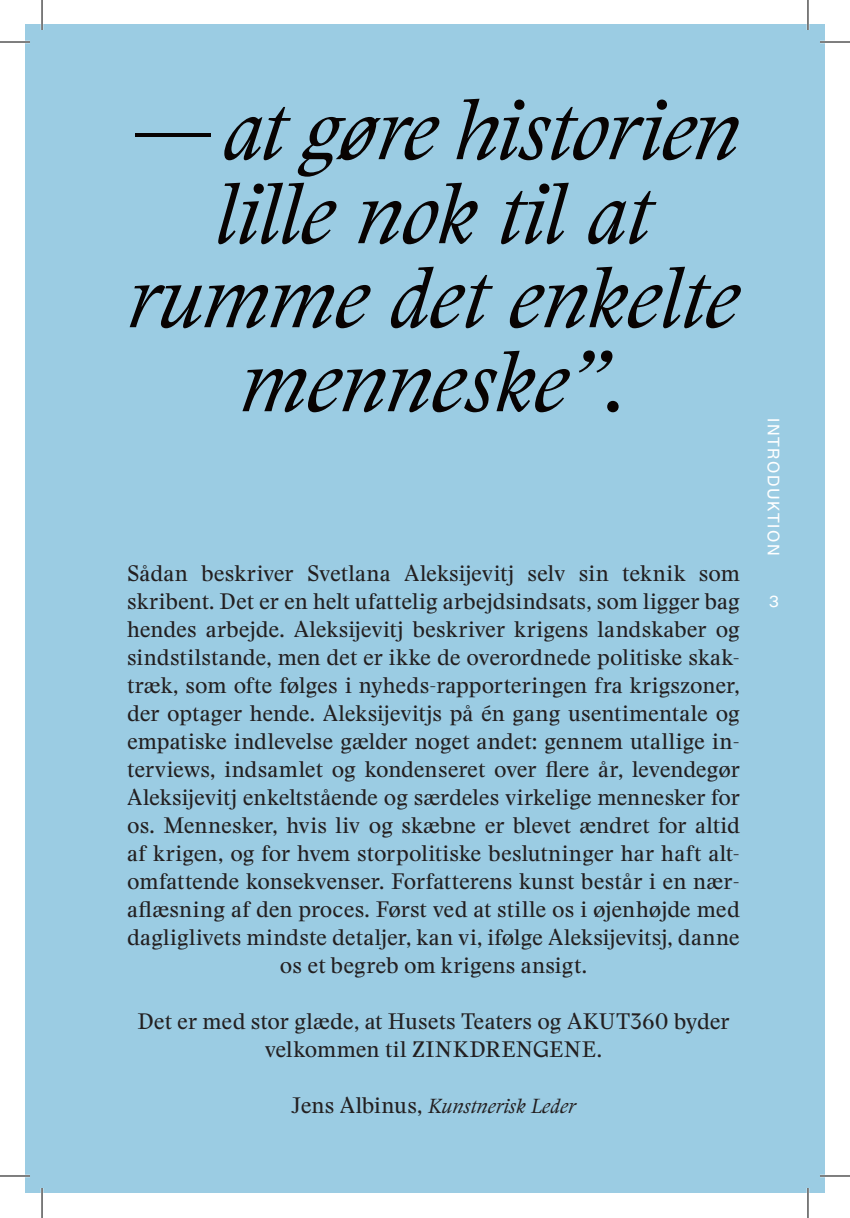
<style>
.page{position:relative;width:850px;height:1218px;background:#fff}
.page>*{position:absolute;margin:0;border:0;box-sizing:border-box;transform-origin:0 0}
.t1{font:italic 84px/84px "Stanley";letter-spacing:-.01em;color:#080302;text-align:center}
.t2{font:22px/28px "Stanley";color:#231f20;text-align:center}
.t3{font:italic 20px "Stanley";letter-spacing:.005em;color:#231f20}
.t4{font:16px "F Grotesk";letter-spacing:.095em;color:#fff}
.s1{font-style:normal;font-size:22px}
</style>
<div class="page">
<div style="left:25px;top:25px;width:799px;height:1168px;background:#9bcce3"></div>
<hr style="left:0;top:41px;width:30px;height:2px;background:#fff">
<hr style="left:819px;top:41px;width:30px;height:2px;background:#fff">
<hr style="left:0;top:1175px;width:30px;height:2px;background:#fff">
<hr style="left:819px;top:1175px;width:30px;height:2px;background:#fff">
<hr style="left:41px;top:0;width:2px;height:30px;background:#fff">
<hr style="left:41px;top:1188px;width:2px;height:30px;background:#fff">
<hr style="left:806px;top:0;width:3px;height:30px;background:#fff">
<hr style="left:806px;top:1188px;width:3px;height:30px;background:#fff">
<hr style="left:0;top:42px;width:30px;height:1px;background:#000">
<hr style="left:819px;top:42px;width:30px;height:1px;background:#000">
<hr style="left:0;top:1176px;width:30px;height:1px;background:#000">
<hr style="left:819px;top:1176px;width:30px;height:1px;background:#000">
<hr style="left:42px;top:0;width:1px;height:30px;background:#000">
<hr style="left:42px;top:1188px;width:1px;height:30px;background:#000">
<hr style="left:807px;top:0;width:1px;height:30px;background:#000">
<hr style="left:807px;top:1188px;width:1px;height:30px;background:#000">
<p class="t1" style="left:127px;top:87px;width:614px">— at gøre historien lille nok til at rumme det enkelte menneske”.</p>
<p class="t2" style="left:127px;top:558px;width:614px;text-align:justify">Sådan beskriver Svetlana Aleksijevitj selv sin teknik som skribent. Det er en helt ufattelig arbejdsindsats, som ligger bag hendes arbejde. Aleksijevitj beskriver krigens landskaber og sindstilstande, men det er ikke de overordnede politiske skak&shy;træk, som ofte følges i nyheds-rapporteringen fra krigszoner, der optager hende. Aleksijevitjs på én gang usentimentale og empatiske indlevelse gælder noget andet: gennem utallige in&shy;terviews, indsamlet og kondenseret over flere år, levendegør Aleksijevitj enkeltstående og særdeles virkelige mennesker for os. Mennesker, hvis liv og skæbne er blevet ændret for altid af krigen, og for hvem storpolitiske beslutninger har haft alt-</p>
<p class="t2" style="left:127px;top:866px;width:614px">omfattende konsekvenser. Forfatterens kunst består i en nær&shy;aflæsning af den proces. Først ved at stille os i øjenhøjde med dagliglivets mindste detaljer, kan vi, ifølge Aleksijevitsj, danne os et begreb om krigens ansigt.</p>
<p class="t2" style="left:137px;top:1006px;width:593px">Det er med stor glæde, at Husets Teaters og AKUT360 byder velkommen til ZINKDRENGENE.</p>
<p class="t3" style="left:291px;top:1093px;width:286px"><span class="s1">Jens Albinus,</span> Kunstnerisk Leder</p>
<p class="t4" style="left:784px;top:418px;width:139px;rotate:90deg">INTRODUKTION</p>
<p class="t4" style="left:768px;top:590px;width:11px">3</p>
</div>
